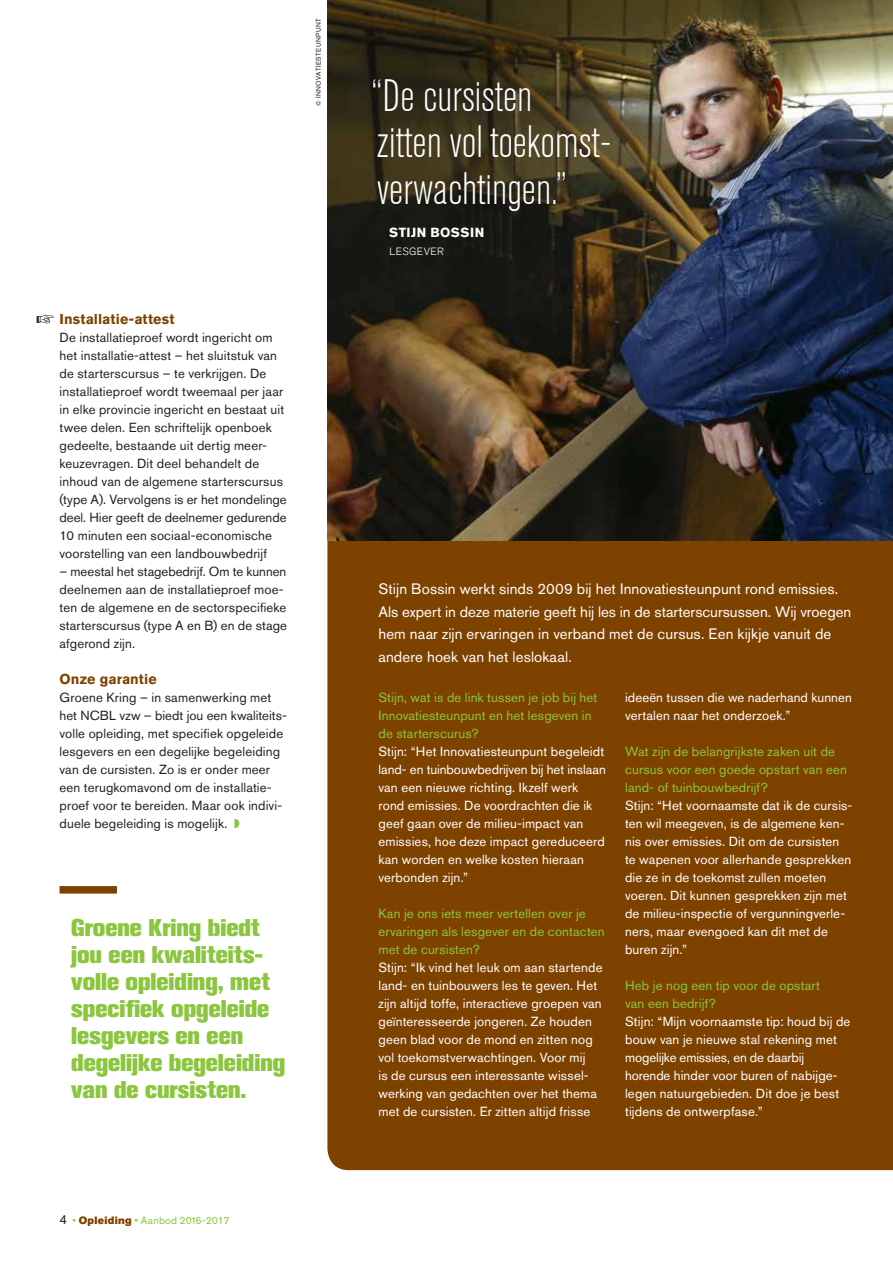
<style>
.page{position:relative;width:893px;height:1263px;background:#fff}
.page>*{position:absolute;margin:0;border:0;box-sizing:border-box;transform-origin:0 0}
.t1{font:300 condensed 45px/46.5px "Akzidenz Grotesk Pro";color:#fff}
.t2{font:800 24px/27px "Akzidenz Grotesk Pro";color:#8bc63e}
.t3{font:15px/22.5px "Akzidenz Grotesk Pro";letter-spacing:.005em;color:#fff}
.t4{font:700 14.25px "Akzidenz Grotesk Pro";letter-spacing:.005em;color:#7e4200}
.t5{font:13.2px/18px "Akzidenz Grotesk Pro";letter-spacing:.01em;color:#fff}
.t6{font:13.2px/18px "Akzidenz Grotesk Pro";letter-spacing:.015em;color:#231f20}
.t7{font:13.2px/18px "Akzidenz Grotesk Pro";letter-spacing:.015em;color:#8bc63e}
.t8{font:700 13.2px "Akzidenz Grotesk Pro";letter-spacing:.04em;color:#fff}
.t9{font:10.5px "Akzidenz Grotesk Pro";letter-spacing:.01em;color:#8bc63e}
.t10{font:300 10.5px "Akzidenz Grotesk Pro";letter-spacing:.035em;color:#fff}
.t11{font:6.75px "Akzidenz Grotesk Pro";letter-spacing:.07em;color:#231f20}
.s1{color:#8bc63e}
.s2{font-size:13.2px;color:#231f20}
.s3{font-family:"Akzidenz Grotesk Pro Super";color:#7e4200}
</style>
<div class="page">
<div style="left:327px;top:540px;width:566px;height:630px;background:#7e4200"></div>
<img style="left:327px;top:0;width:566px;height:540px">
<div style="left:60px;top:886px;width:57px;height:7px;background:#7e4200"></div>
<p class="t11" style="left:314px;top:106px;width:89px;rotate:-90deg">© INNOVATIESTEUNPUNT</p>
<h1 class="t1" style="left:371px;top:71px;width:241px">“De cursisten<br>zitten vol toekomst&shy;verwachtingen.”</h1>
<p class="t8" style="left:389px;top:224px;width:97px">STIJN BOSSIN</p>
<p class="t10" style="left:389px;top:244px;width:56px">LESGEVER</p>
<p class="t4" style="left:60px;top:310px;width:117px">Installatie-attest</p>
<p class="t6" style="left:60px;top:328px;width:229px">De installatieproef wordt ingericht om het installatie-attest – het sluitstuk van de starterscursus – te verkrijgen. De installatieproef wordt tweemaal per jaar in elke provincie ingericht en bestaat uit twee delen. Een schriftelijk openboek gedeelte, bestaande uit dertig meer&shy;keuzevragen. Dit deel behandelt de inhoud van de algemene starterscursus (type A). Vervolgens is er het mondelinge deel. Hier geeft de deelnemer gedurende 10 minuten een sociaal-economische voorstelling van een landbouwbedrijf</p>
<p class="t6" style="left:60px;top:562px;width:229px">– meestal het stagebedrijf. Om te kunnen deelnemen aan de installatieproef moe&shy;ten de algemene en de sectorspecifieke starterscursus (type A en B) en de stage afgerond zijn.</p>
<p class="t4" style="left:60px;top:670px;width:99px">Onze garantie</p>
<p class="t6" style="left:60px;top:688px;width:229px">Groene Kring – in samenwerking met het NCBL vzw – biedt jou een kwaliteits&shy;volle opleiding, met specifiek opgeleide lesgevers en een degelijke begeleiding van de cursisten. Zo is er onder meer een terugkomavond om de installatie&shy;proef voor te bereiden. Maar ook indivi&shy;duele begeleiding is mogelijk. <span class="s1">◗</span></p>
<p class="t7" style="left:378px;top:688px;width:220px">Stijn, wat is de link tussen je job bij het<br>Innovatiesteunpunt en het lesgeven in de starterscurus?</p>
<p class="t3" style="left:378px;top:577px;width:474px">Stijn Bossin werkt sinds 2009 bij het Innovatiesteunpunt rond emissies.<br>Als expert in deze materie geeft hij les in de starterscursussen. Wij vroegen hem naar zijn ervaringen in verband met de cursus. Een kijkje vanuit de andere hoek van het leslokaal.</p>
<p class="t5" style="left:625px;top:688px;width:228px">ideeën tussen die we naderhand kunnen vertalen naar het onderzoek.”</p>
<p class="t7" style="left:625px;top:742px;width:223px">Wat zijn de belangrijkste zaken uit de cursus voor een goede opstart van een land- of tuinbouwbedrijf?</p>
<p class="t5" style="left:625px;top:796px;width:229px">Stijn: “Het voornaamste dat ik de cursis&shy;ten wil meegeven, is de algemene ken&shy;nis over emissies. Dit om de cursisten te wapenen voor allerhande gesprekken die ze in de toekomst zullen moeten voeren. Dit kunnen gesprekken zijn met de milieu-inspectie of vergunningverle&shy;ners, maar evengoed kan dit met de buren zijn.”</p>
<p class="t7" style="left:625px;top:976px;width:196px">Heb je nog een tip voor de opstart van een bedrijf?</p>
<p class="t5" style="left:625px;top:1012px;width:227px">Stijn: “Mijn voornaamste tip: houd bij de bouw van je nieuwe stal rekening met mogelijke emissies, en de daarbij horende hinder voor buren of nabijge&shy;legen natuurgebieden. Dit doe je best tijdens de ontwerpfase.”</p>
<p class="t5" style="left:378px;top:742px;width:229px">Stijn: “Het Innovatiesteunpunt begeleidt land- en tuinbouwbedrijven bij het inslaan van een nieuwe richting. Ikzelf werk rond emissies. De voordrachten die ik geef gaan over de milieu-impact van emissies, hoe deze impact gereduceerd kan worden en welke kosten hieraan verbonden zijn.”</p>
<p class="t7" style="left:378px;top:904px;width:228px">Kan je ons iets meer vertellen over je ervaringen als lesgever en de contacten met de cursisten?</p>
<p class="t5" style="left:378px;top:958px;width:226px">Stijn: “Ik vind het leuk om aan startende land- en tuinbouwers les te geven. Het zijn altijd toffe, interactieve groepen van geïnteresseerde jongeren. Ze houden geen blad voor de mond en zitten nog vol toekomstverwachtingen. Voor mij<br>is de cursus een interessante wissel&shy;werking van gedachten over het thema met de cursisten. Er zitten altijd frisse</p>
<h2 class="t2" style="left:71px;top:914px;width:216px">Groene Kring biedt jou een kwaliteits&shy;volle opleiding, met specifiek opgeleide lesgevers en een degelijke begeleiding van de cursisten.</h2>
<p class="t9" style="left:60px;top:1214px;width:171px"><span class="s2">4</span> • <span class="s3">Opleiding</span> • Aanbod 2016-2017</p>
</div>
